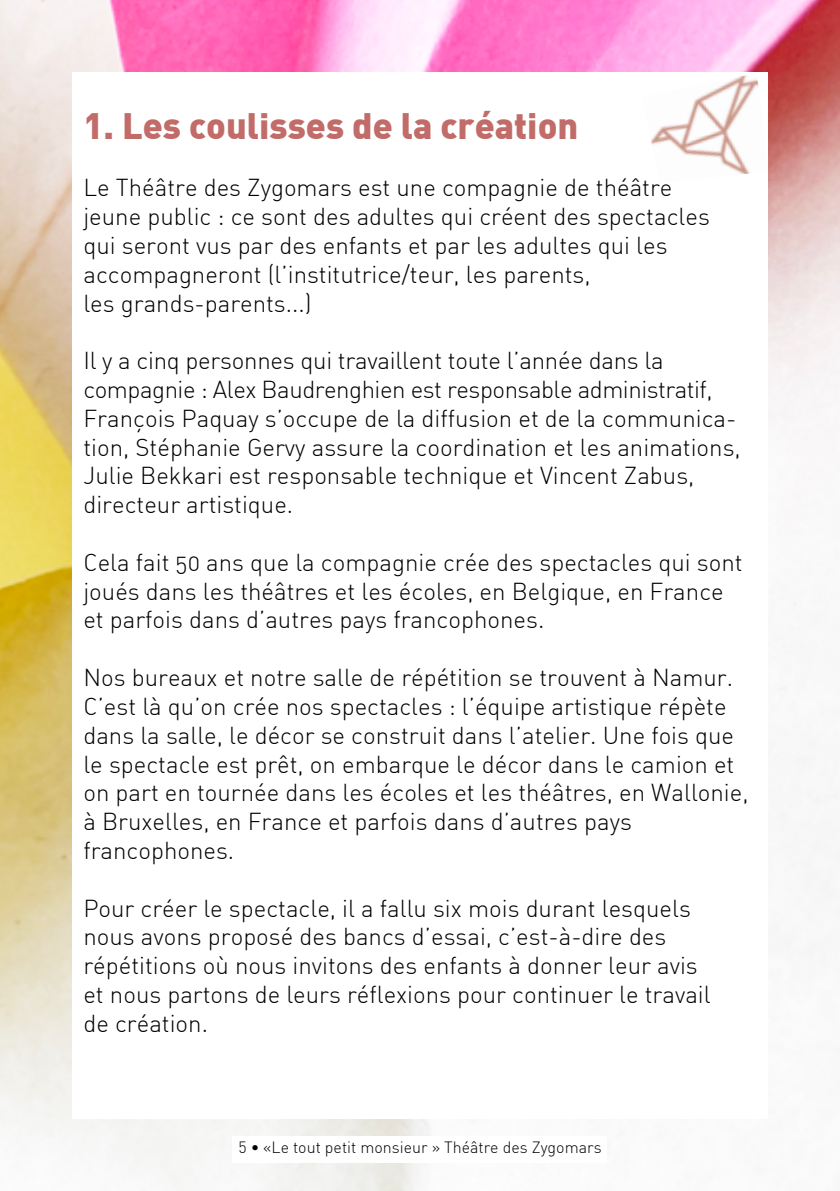
<style>
.page{position:relative;width:840px;height:1191px;background:#fff}
.page>*{position:absolute;margin:0;border:0;box-sizing:border-box;transform-origin:0 0}
.t1{font:900 36px "DIN";color:#c26c69}
.t2{font:300 24px/28.8px "DIN Alternate";color:#000}
.t3{font:300 16px "DIN";color:#000}
</style>
<div class="page">
<img style="left:0;top:0;width:839px;height:1191px">
<div style="left:72px;top:72px;width:695px;height:1047px;background:#fff"></div>
<div style="left:232px;top:1136px;width:375px;height:26px;background:#fff"></div>
<img style="left:651px;top:75px;width:108px;height:99px">
<h1 class="t1" style="left:83px;top:102px;width:496px">1. Les coulisses de la création</h1>
<p class="t2" style="left:83px;top:173px;width:627px">Le Théâtre des Zygomars est une compagnie de théâtre jeune public : ce sont des adultes qui créent des spectacles qui seront vus par des enfants et par les adultes qui les accompagneront (l’institutrice/teur, les parents,<br>les grands-parents...)</p>
<p class="t2" style="left:83px;top:346px;width:658px">Il y a cinq personnes qui travaillent toute l’année dans la compagnie : Alex Baudrenghien est responsable administratif, François Paquay s’occupe de la diffusion et de la communica&shy;tion, Stéphanie Gervy assure la coordination et les animations, Julie Bekkari est responsable technique et Vincent Zabus, directeur artistique.</p>
<p class="t2" style="left:83px;top:547px;width:660px">Cela fait 50 ans que la compagnie crée des spectacles qui sont joués dans les théâtres et les écoles, en Belgique, en France et parfois dans d’autres pays francophones.</p>
<p class="t2" style="left:83px;top:663px;width:666px">Nos bureaux et notre salle de répétition se trouvent à Namur.<br>C’est là qu’on crée nos spectacles : l’équipe artistique répète dans la salle, le décor se construit dans l’atelier. Une fois que le spectacle est prêt, on embarque le décor dans le camion et on part en tournée dans les écoles et les théâtres, en Wallonie, à Bruxelles, en France et parfois dans d’autres pays francophones.</p>
<p class="t2" style="left:83px;top:893px;width:628px">Pour créer le spectacle, il a fallu six mois durant lesquels nous avons proposé des bancs d’essai, c’est-à-dire des répétitions où nous invitons des enfants à donner leur avis et nous partons de leurs réflexions pour continuer le travail de création.</p>
<p class="t3" style="left:238px;top:1137px;width:364px">5 • «Le tout petit monsieur » Théâtre des Zygomars</p>
</div>
